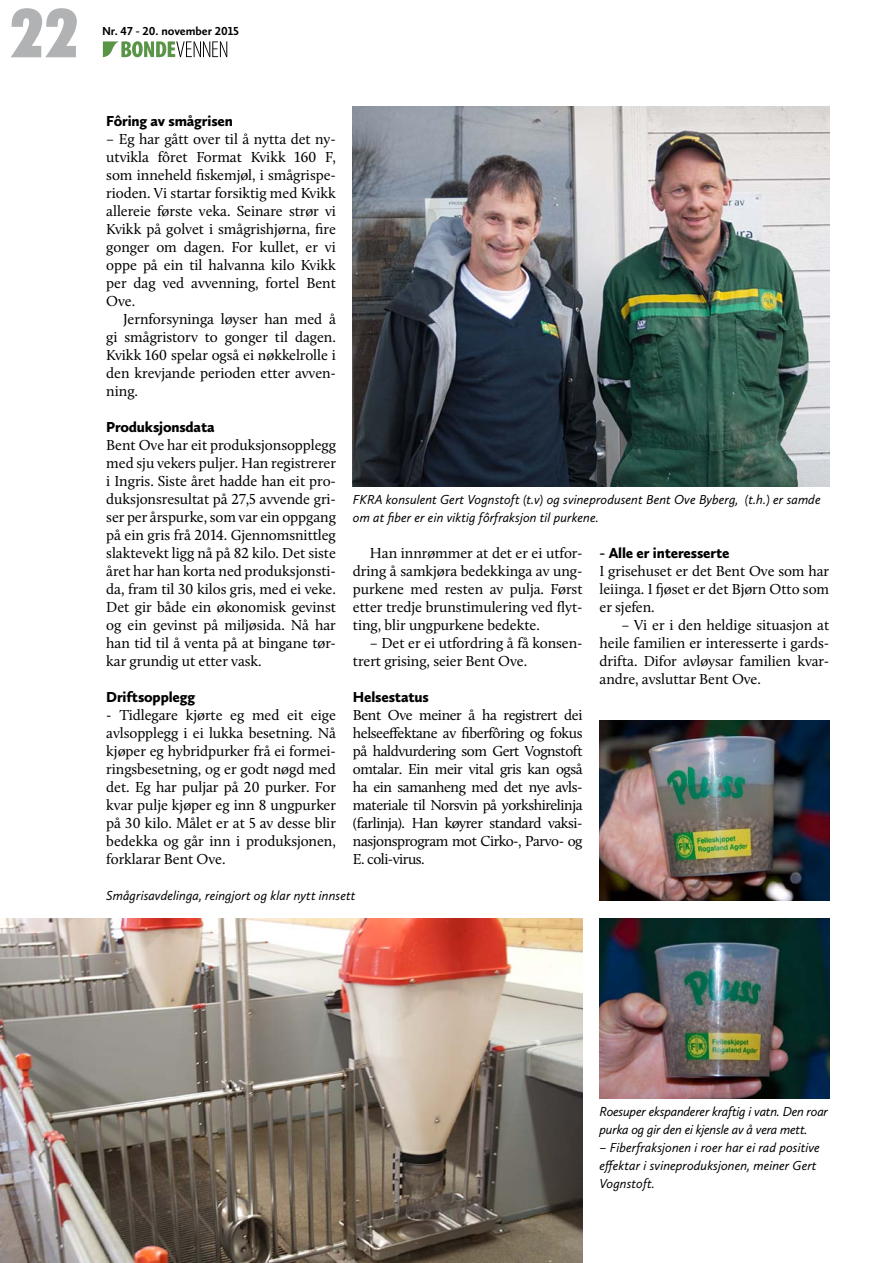
<style>
.page{position:relative;width:893px;height:1263px;background:#fff}
.page>*{position:absolute;margin:0;border:0;box-sizing:border-box;transform-origin:0 0}
.t1{font:900 condensed 67.5px "Futura BT";color:#b1b2b3}
._1avsnitt{font:15px/18px "Calluna";letter-spacing:-.005em;color:#000;text-align:justify}
.Stikktittel{font:900 15px "Calluna Sans";letter-spacing:-.01em;color:#000}
.Billedtekst{font:italic 13.5px/18px "Calluna Sans";color:#000}
.Billedtekst-2{font:italic 13.5px/18px "Calluna Sans";letter-spacing:-.02em;color:#000}
.t2{font:700 12px "Calluna Sans";letter-spacing:-.005em;color:#000}
</style>
<div class="page">
<svg style="left:103px;top:41px;width:124px;height:16px"></svg>
<img style="left:0;top:918px;width:583px;height:345px">
<img style="left:353px;top:106px;width:476px;height:380px">
<img style="left:600px;top:720px;width:229px;height:180px">
<img style="left:600px;top:918px;width:229px;height:180px">
<h1 class="t1" style="left:11px;top:-8px;width:69px">22</h1>
<p class="t2" style="left:102px;top:23px;width:138px">Nr. 47 - 20. november 2015</p>
<p class="Stikktittel" style="left:106px;top:112px;width:128px">Fôring av smågrisen</p>
<p class="_1avsnitt" style="left:106px;top:130px;width:231px">– Eg har gått over til å nytta det ny&shy;utvikla fôret Format Kvikk 160 F, som inneheld fiskemjøl, i smågrispe&shy;rioden. Vi startar forsiktig med Kvikk allereie første veka. Seinare strør vi Kvikk på golvet i smågrishjørna, fire gonger om dagen. For kullet, er vi oppe på ein til halvanna kilo Kvikk per dag ved avvenning, fortel Bent Ove.</p>
<p class="_1avsnitt" style="left:106px;top:310px;width:231px;text-indent:17px">Jernforsyninga løyser han med å gi smågristorv to gonger til dagen.<br>Kvikk 160 spelar også ei nøkkelrolle i den krevjande perioden etter avven&shy;ning.</p>
<p class="Stikktittel" style="left:106px;top:418px;width:110px">Produksjonsdata</p>
<p class="_1avsnitt" style="left:106px;top:436px;width:231px">Bent Ove har eit produksjonsopplegg med sju vekers puljer. Han registrerer i Ingris. Siste året hadde han eit pro&shy;duksjonsresultat på 27,5 avvende gri&shy;ser per årspurke, som var ein oppgang på ein gris frå 2014. Gjennomsnittleg slaktevekt ligg nå på 82 kilo. Det siste året har han korta ned produksjonsti&shy;da, fram til 30 kilos gris, med ei veke.<br>Det gir både ein økonomisk gevinst og ein gevinst på miljøsida. Nå har han tid til å venta på at bingane tør&shy;kar grundig ut etter vask.</p>
<p class="Stikktittel" style="left:106px;top:688px;width:90px">Driftsopplegg</p>
<p class="_1avsnitt" style="left:106px;top:706px;width:231px">- Tidlegare kjørte eg med eit eige avlsopplegg i ei lukka besetning. Nå kjøper eg hybridpurker frå ei formei&shy;ringsbesetning, og er godt nøgd med det. Eg har puljar på 20 purker. For kvar pulje kjøper eg inn 8 ungpurker på 30 kilo. Målet er at 5 av desse blir bedekka og går inn i produksjonen, forklarar Bent Ove.</p>
<p class="Billedtekst" style="left:353px;top:490px;width:469px">FKRA konsulent Gert Vognstoft (t.v) og svineprodusent Bent Ove Byberg, (t.h.) er samde om at fiber er ein viktig fôrfraksjon til purkene.</p>
<p class="_1avsnitt" style="left:353px;top:544px;width:231px;text-indent:17px">Han innrømmer at det er ei utfor&shy;dring å samkjøra bedekkinga av ung&shy;purkene med resten av pulja. Først etter tredje brunstimulering ved flyt&shy;ting, blir ungpurkene bedekte.</p>
<p class="_1avsnitt" style="left:353px;top:634px;width:231px;text-indent:17px">– Det er ei utfordring å få konsen&shy;trert grising, seier Bent Ove.</p>
<p class="Stikktittel" style="left:353px;top:688px;width:77px">Helsestatus</p>
<p class="_1avsnitt" style="left:353px;top:706px;width:231px">Bent Ove meiner å ha registrert dei helseeffektane av fiberfôring og fokus på haldvurdering som Gert Vognstoft omtalar. Ein meir vital gris kan også ha ein samanheng med det nye avls&shy;materiale til Norsvin på yorkshirelinja (farlinja). Han køyrer standard vaksi&shy;nasjonsprogram mot Cirko-, Parvo- og E. coli-virus.</p>
<p class="Stikktittel" style="left:600px;top:544px;width:132px">- Alle er interesserte</p>
<p class="_1avsnitt" style="left:600px;top:562px;width:231px">I grisehuset er det Bent Ove som har leiinga. I fjøset er det Bjørn Otto som er sjefen.</p>
<p class="_1avsnitt" style="left:600px;top:616px;width:231px;text-indent:22px">– Vi er i den heldige situasjon at heile familien er interesserte i gards&shy;drifta. Difor avløysar familien kvar&shy;andre, avsluttar Bent Ove.</p>
<p class="Billedtekst" style="left:106px;top:886px;width:251px">Smågrisavdelinga, reingjort og klar nytt innsett</p>
<p class="Billedtekst-2" style="left:600px;top:1102px;width:230px">Roesuper ekspanderer kraftig i vatn. Den roar purka og gir den ei kjensle av å vera mett.</p>
<p class="Billedtekst" style="left:600px;top:1138px;width:222px">– Fiberfraksjonen i roer har ei rad positive effektar i svineproduksjonen, meiner Gert<br>Vognstoft.</p>
</div>
